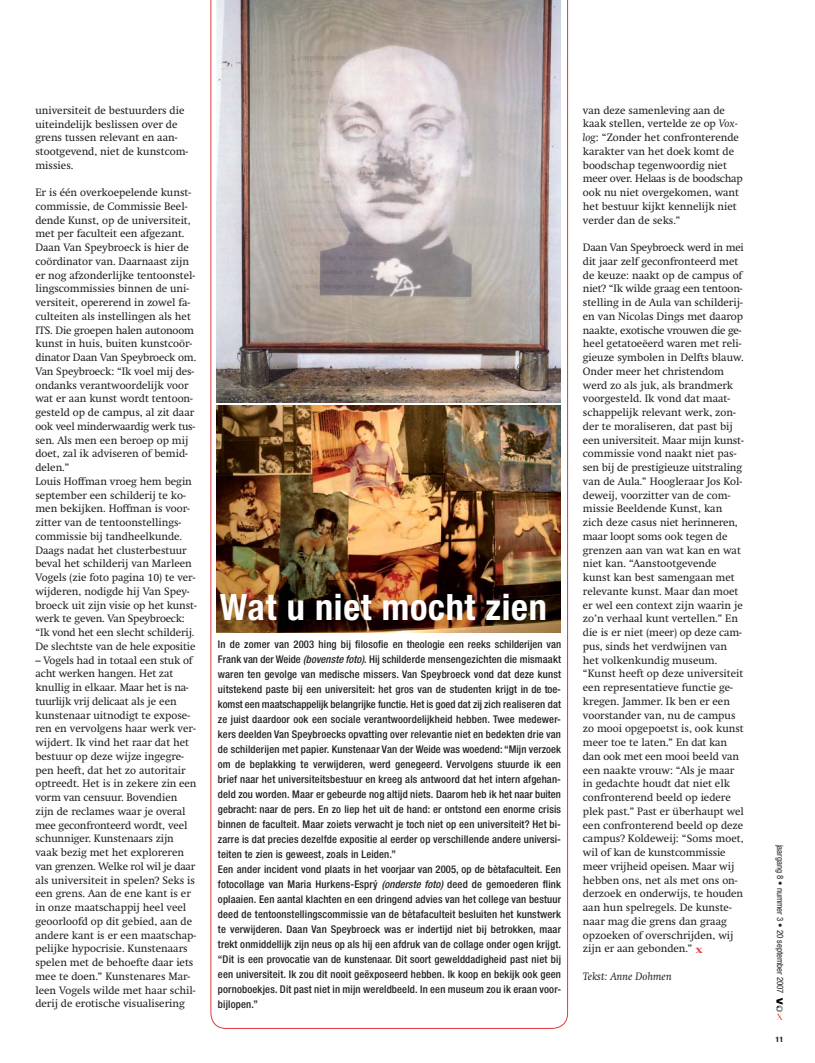
<style>
.page{position:relative;width:815px;height:1063px;background:#fff}
.page>*{position:absolute;margin:0;border:0;box-sizing:border-box;transform-origin:0 0}
.t1{font:700 condensed 36.25px "Helvetica Neue";letter-spacing:.02em;color:#fff}
.t2{font:10.62px/13.8px "Swift";color:#231f20}
.t3{font:500 condensed 10.62px/15px "Helvetica Neue";letter-spacing:.015em;color:#231f20}
.t4{font:italic 10.62px "Swift";letter-spacing:.01em;color:#231f20}
.t5{font:condensed 8.75px "Helvetica Neue";color:#231f20}
.t6{font:800 condensed 7.5px "Helvetica Neue";color:#231f20}
.s1{font-style:italic}
.s2{font-family:"Bodoni";font-weight:700;font-size:13.12px;color:#e0393e}
</style>
<div class="page">
<img style="left:776px;top:998px;width:7px;height:22px">
<svg style="left:211px;top:0;width:357px;height:1029px"></svg>
<img style="left:217px;top:0;width:344px;height:403px">
<img style="left:217px;top:405px;width:344px;height:227px">
<p class="t2" style="left:35px;top:104px;width:154px">universiteit de bestuurders die uiteindelijk beslissen over de grens tussen relevant en aan&shy;stootgevend, niet de kunstcom&shy;missies.</p>
<p class="t2" style="left:35px;top:186px;width:163px">Er is één overkoepelende kunst&shy;commissie, de Commissie Beel&shy;dende Kunst, op de universiteit, met per faculteit een afgezant.<br>Daan Van Speybroeck is hier de coördinator van. Daarnaast zijn er nog afzonderlijke tentoonstel&shy;lingscommissies binnen de uni&shy;versiteit, opererend in zowel fa&shy;culteiten als instellingen als het<br>ITS. Die groepen halen autonoom kunst in huis, buiten kunstcoör&shy;dinator Daan Van Speybroeck om.<br>Van Speybroeck: “Ik voel mij des&shy;ondanks verantwoordelijk voor wat er aan kunst wordt tentoon&shy;gesteld op de campus, al zit daar ook veel minderwaardig werk tus&shy;sen. Als men een beroep op mij doet, zal ik adviseren of bemid&shy;delen.”<br>Louis Hoffman vroeg hem begin september een schilderij te ko&shy;men bekijken. Hoffman is voor&shy;zitter van de tentoonstellings&shy;commissie bij tandheelkunde.<br>Daags nadat het clusterbestuur beval het schilderij van Marleen<br>Vogels (zie foto pagina 10) te ver&shy;wijderen, nodigde hij Van Spey&shy;broeck uit zijn visie op het kunst&shy;werk te geven. Van Speybroeck: “Ik vond het een slecht schilderij.<br>De slechtste van de hele expositie</p>
<p class="t2" style="left:35px;top:654px;width:163px">– Vogels had in totaal een stuk of acht werken hangen. Het zat knullig in elkaar. Maar het is na&shy;tuurlijk vrij delicaat als je een kunstenaar uitnodigt te expose&shy;ren en vervolgens haar werk ver&shy;wijdert. Ik vind het raar dat het bestuur op deze wijze ingegre&shy;pen heeft, dat het zo autoritair optreedt. Het is in zekere zin een vorm van censuur. Bovendien zijn de reclames waar je overal mee geconfronteerd wordt, veel schunniger. Kunstenaars zijn vaak bezig met het exploreren van grenzen. Welke rol wil je daar als universiteit in spelen? Seks is een grens. Aan de ene kant is er in onze maatschappij heel veel geoorloofd op dit gebied, aan de andere kant is er een maatschap&shy;pelijke hypocrisie. Kunstenaars spelen met de behoefte daar iets mee te doen.” Kunstenares Mar&shy;leen Vogels wilde met haar schil&shy;derij de erotische visualisering</p>
<p class="t1" style="left:220px;top:594px;width:328px">Wat u niet mocht zien</p>
<p class="t3" style="left:218px;top:638px;width:345px">In de zomer van 2003 hing bij filosofie en theologie een reeks schilderijen van Frank van der Weide <span class="s1">(bovenste foto)</span>. Hij schilderde mensengezichten die mismaakt waren ten gevolge van medische missers. Van Speybroeck vond dat deze kunst uitstekend paste bij een universiteit: het gros van de studenten krijgt in de toe&shy;komst een maatschappelijk be langrijke functie. Het is goed dat zij zich realiseren dat ze juist daardoor ook een sociale verantwoordelijkheid hebben. Twee medewer&shy;kers deelden Van Speybroecks opvatting over relevantie niet en bedekten drie van de schilderijen met papier. Kunstenaar Van der Weide was woedend: “Mijn verzoek om de beplakking te verwijderen, werd genegeerd. Vervolgens stuurde ik een brief naar het universiteitsbestuur en kreeg als antwoord dat het intern afgehan&shy;deld zou worden. Maar er gebeurde nog altijd niets. Daarom heb ik het naar buiten gebracht: naar de pers. En zo liep het uit de hand: er ontstond een enorme crisis binnen de faculteit. Maar zoiets verwacht je toch niet op een universiteit? Het bi&shy;zarre is dat precies dezelfde expositie al eerder op verschillende andere universi&shy;teiten te zien is geweest, zoals in Leiden.”<br>Een ander incident vond plaats in het voorjaar van 2005, op de bètafaculteit. Een fotocollage van Maria Hurkens-Esprý <span class="s1">(onderste foto)</span> deed de gemoederen flink oplaaien. Een aantal klachten en een dringend advies van het college van bestuur deed de tentoonstellingscommissie van de bètafaculteit besluiten het kunstwerk te verwijderen. Daan Van Speybroeck was er indertijd niet bij betrokken, maar trekt onmiddellijk zijn neus op als hij een afdruk van de collage onder ogen krijgt. “Dit is een provocatie van de kunstenaar. Dit soort gewelddadigheid past niet bij een universiteit. Ik zou dit nooit geëxposeerd hebben. Ik koop en bekijk ook geen pornoboekjes. Dit past niet in mijn wereldbeeld. In een museum zou ik eraan voor&shy;bijlopen.”</p>
<p class="t2" style="left:583px;top:104px;width:161px">van deze samenleving aan de kaak stellen, vertelde ze op <span class="s1">Vox&shy;log</span>: “Zonder het confronterende karakter van het doek komt de boodschap tegenwoordig niet meer over. Helaas is de boodschap ook nu niet overgekomen, want het bestuur kijkt kennelijk niet verder dan de seks.”</p>
<p class="t2" style="left:583px;top:241px;width:163px">Daan Van Speybroeck werd in mei dit jaar zelf geconfronteerd met de keuze: naakt op de campus of niet? “Ik wilde graag een tentoon&shy;stelling in de Aula van schilderij&shy;en van Nicolas Dings met daarop naakte, exotische vrouwen die ge&shy;heel getatoeëerd waren met reli&shy;gieuze symbolen in Delfts blauw.<br>Onder meer het christendom werd zo als juk, als brandmerk voorgesteld. Ik vond dat maat&shy;schappelijk relevant werk, zon&shy;der te moraliseren, dat past bij een universiteit. Maar mijn kunst&shy;commissie vond naakt niet pas&shy;sen bij de prestigieuze uitstraling van de Aula.” Hoogleraar Jos Kol&shy;deweij, voorzitter van de com&shy;missie Beeldende Kunst, kan zich deze casus niet herinneren, maar loopt soms ook tegen de grenzen aan van wat kan en wat niet kan. “Aanstootgevende kunst kan best samengaan met relevante kunst. Maar dan moet er wel een context zijn waarin je zo’n verhaal kunt vertellen.” En die is er niet (meer) op deze cam&shy;pus, sinds het verdwijnen van het volkenkundig museum. “Kunst heeft op deze universiteit een representatieve functie ge&shy;kregen. Jammer. Ik ben er een voorstander van, nu de campus zo mooi opgepoetst is, ook kunst meer toe te laten.” En dat kan dan ook met een mooi beeld van een naakte vrouw: “Als je maar in gedachte houdt dat niet elk confronterend beeld op iedere plek past.” Past er überhaupt wel een confronterend beeld op deze campus? Koldeweij: “Soms moet, wil of kan de kunstcommissie meer vrijheid opeisen. Maar wij hebben ons, net als met ons on&shy;derzoek en onderwijs, te houden aan hun spelregels. De kunste&shy;naar mag die grens dan graag opzoeken of overschrijden, wij zijn er aan gebonden.” <span class="s2">x</span></p>
<p class="t4" style="left:583px;top:971px;width:90px">Tekst: Anne Dohmen</p>
<p class="t5" style="left:783px;top:845px;width:151px;rotate:90deg">jaargang 8 • nummer 3 • 20 september 2007</p>
<p class="t6" style="left:776px;top:1036px;width:9px">11</p>
</div>
